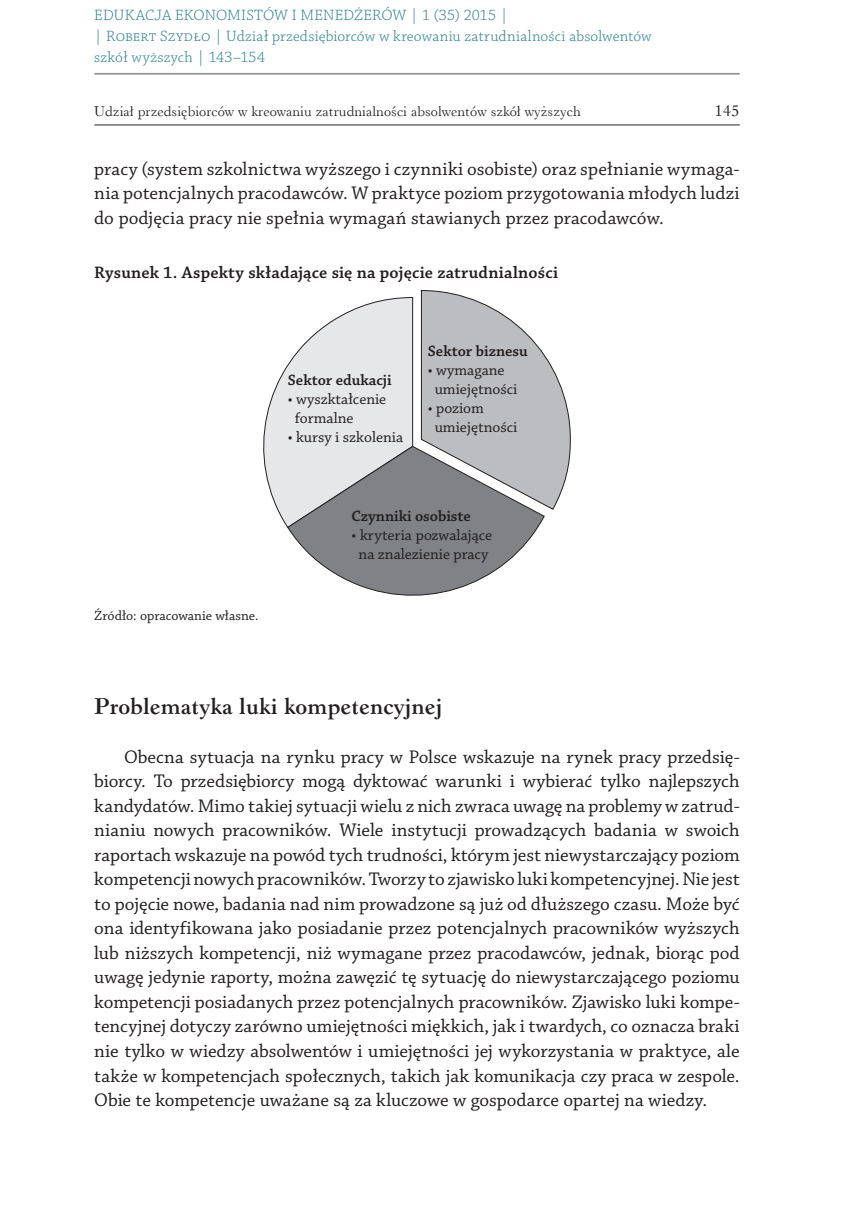
<style>
.page{position:relative;width:844px;height:1217px;background:#fff}
.page>*{position:absolute;margin:0;border:0;box-sizing:border-box;transform-origin:0 0}
.t1{font:700 24.5px "Revivl 555 EU";color:#231f20}
.t2{font:19.25px/24.5px "Chaparral Pro";letter-spacing:.005em;color:#231f20;text-align:justify}
.t3{font:600 17.5px "Chaparral Pro";letter-spacing:.01em;color:#231f20}
.t4{font:17.5px "Revivl 555 EU";color:#231f20}
.t5{font:300 15.75px/21px "Chaparral Pro";letter-spacing:.01em;color:#318290}
.t6{font:15.75px/18.9px "Chaparral Pro";color:#231f20}
.t7{font:600 15.75px "Chaparral Pro";color:#231f20}
.t8{font:14.88px "Revivl 555 EU";color:#231f20}
.t9{font:14px "Chaparral Pro";color:#231f20}
</style>
<div class="page">
<hr style="left:94px;top:124px;width:645px;height:2px;background:#57585a">
<hr style="left:94px;top:73px;width:645px;height:2px;background:#939598">
<svg style="left:263px;top:290px;width:307px;height:305px"></svg>
<p class="t5" style="left:94px;top:6px;width:558px">EDUKACJA EKONOMISTÓW I MENEDŻERÓW | 1 (35) 2015 |<br>| Robert Szydło | Udział przedsiębiorców w kreowaniu zatrudnialności absolwentów szkół wyższych | 143–154</p>
<p class="t8" style="left:94px;top:102px;width:488px">Udział przedsiębiorców w kreowaniu zatrudnialności absolwentów szkół wyższych</p>
<p class="t4" style="left:714px;top:99px;width:27px">145</p>
<p class="t2" style="left:94px;top:157px;width:646px">pracy (system szkolnictwa wyższego i czynniki osobiste) oraz spełnianie wymaga‑ nia potencjalnych pracodawców. W praktyce poziom przygotowania młodych ludzi do podjęcia pracy nie spełnia wymagań stawianych przez pracodawców.</p>
<p class="t3" style="left:94px;top:263px;width:465px">Rysunek 1. Aspekty składające się na pojęcie zatrudnialności</p>
<p class="t7" style="left:288px;top:371px;width:105px">Sektor edukacji</p>
<p class="t6" style="left:294px;top:390px;width:93px;text-indent:-7px">• wyszktałcenie formalne</p>
<p class="t6" style="left:288px;top:428px;width:117px">• kursy i szkolenia</p>
<p class="t7" style="left:427px;top:342px;width:102px">Sektor biznesu</p>
<p class="t6" style="left:434px;top:361px;width:84px;text-indent:-7px">• wymagane umiejętności</p>
<p class="t6" style="left:434px;top:399px;width:84px;text-indent:-7px">• poziom umiejętności</p>
<p class="t9" style="left:94px;top:608px;width:166px">Źródło: opracowanie własne.</p>
<p class="t7" style="left:351px;top:507px;width:121px">Czynniki osobiste</p>
<p class="t6" style="left:351px;top:526px;width:142px;text-align:center">• kryteria pozwalające na znalezienie pracy</p>
<p class="t1" style="left:94px;top:691px;width:350px">Problematyka luki kompetencyjnej</p>
<p class="t2" style="left:94px;top:745px;width:646px;text-indent:30px">Obecna sytuacja na rynku pracy w Polsce wskazuje na rynek pracy przedsię‑ biorcy. To przedsiębiorcy mogą dyktować warunki i wybierać tylko najlepszych kandydatów. Mimo takiej sytuacji wielu z nich zwraca uwagę na problemy w zatrud‑ nianiu nowych pracowników. Wiele instytucji prowadzących badania w swoich raportach wskazuje na powód tych trudności, którym jest niewystarczający poziom kompetencji nowych pracowników. Tworzy to zjawisko luki kompetencyjnej. Nie jest to pojęcie nowe, badania nad nim prowadzone są już od dłuższego czasu. Może być ona identyfikowana jako posiadanie przez potencjalnych pracowników wyższych lub niższych kompetencji, niż wymagane przez pracodawców, jednak, biorąc pod uwagę jedynie raporty, można zawęzić tę sytuację do niewystarczającego poziomu kompetencji posiadanych przez potencjalnych pracowników. Zjawisko luki kompe‑ tencyjnej dotyczy zarówno umiejętności miękkich, jak i twardych, co oznacza braki nie tylko w wiedzy absolwentów i umiejętności jej wykorzystania w praktyce, ale także w kompetencjach społecznych, takich jak komunikacja czy praca w zespole.<br>Obie te kompetencje uważane są za kluczowe w gospodarce opartej na wiedzy.</p>
</div>
